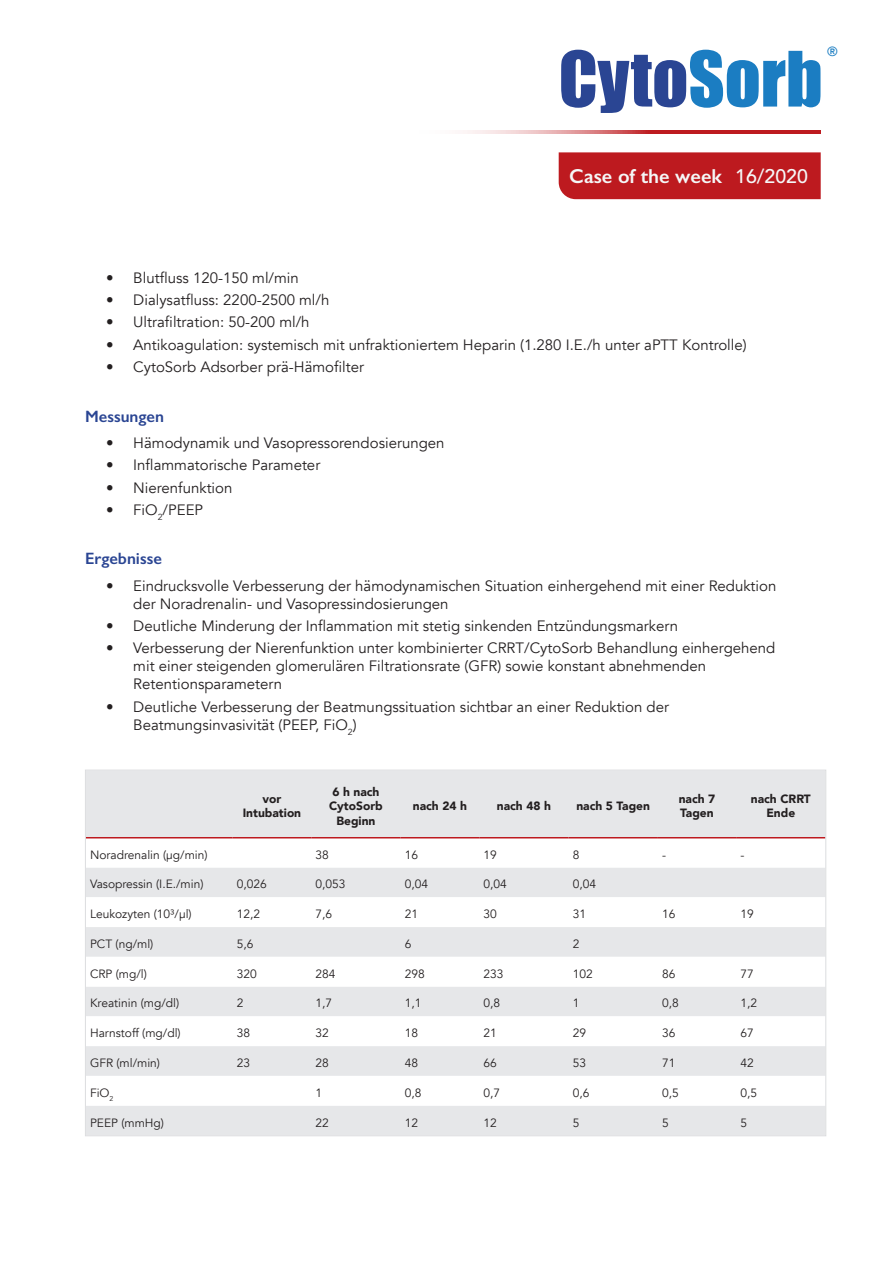
<style>
.page{position:relative;width:893px;height:1263px;background:#fff}
.page>*{position:absolute;margin:0;border:0;box-sizing:border-box;transform-origin:0 0}
.t1{font:70.5px "Impact";color:#2a4593}
.t2{font:600 20.25px "Gill Sans";color:#f5f7f7}
.t3{font:600 16.5px "Gill Sans";color:#2a4593}
.t4{font:15px/18px "Avenir";color:#231f20}
.t5{font:500 13.2px "Avenir";color:#1b7dc2}
.t6{font:12px "Avenir";color:#231f20}
.t7{font:900 12px/14.4px "Avenir";color:#231f20;text-align:center}
.s1{color:#1b7dc2}
.s2{font-family:"Avenir LT Std";font-weight:500;font-size:19.5px}
</style>
<div class="page">
<svg style="left:467px;top:130px;width:354px;height:4px"></svg>
<div style="left:559px;top:152px;width:262px;height:47px;background:#bd1a1f"></div>
<div style="left:87px;top:772px;width:737px;height:362px;background:#e6e7e9"></div>
<svg style="left:87px;top:838px;width:737px;height:268px"></svg>
<hr style="left:86px;top:837px;width:147px;height:1px;background:#bd1a1f">
<hr style="left:233px;top:837px;width:78px;height:1px;background:#bd1a1f">
<hr style="left:311px;top:837px;width:90px;height:1px;background:#bd1a1f">
<hr style="left:401px;top:837px;width:78px;height:1px;background:#bd1a1f">
<hr style="left:479px;top:837px;width:90px;height:1px;background:#bd1a1f">
<hr style="left:569px;top:837px;width:89px;height:1px;background:#bd1a1f">
<hr style="left:658px;top:837px;width:78px;height:1px;background:#bd1a1f">
<hr style="left:736px;top:837px;width:89px;height:1px;background:#bd1a1f">
<h1 class="t1" style="left:559px;top:24px;width:265px">Cyto<span class="s1">Sorb</span></h1>
<p class="t5" style="left:827px;top:40px;width:12px">®</p>
<h2 class="t2" style="left:569px;top:164px;width:240px">Case of the week <span class="s2">16/2020</span></h2>
<p class="t4" style="left:106px;top:269px;width:194px">• Blutfluss 120-150 ml/min</p>
<p class="t4" style="left:106px;top:291px;width:225px">• Dialysatfluss: 2200-2500 ml/h</p>
<p class="t4" style="left:106px;top:313px;width:205px">• Ultrafiltration: 50-200 ml/h</p>
<p class="t4" style="left:106px;top:336px;width:642px">• Antikoagulation: systemisch mit unfraktioniertem Heparin (1.280 I.E./h unter aPTT Kontrolle)</p>
<p class="t4" style="left:106px;top:358px;width:259px">• CytoSorb Adsorber prä-Hämofilter</p>
<p class="t3" style="left:85px;top:406px;width:80px">Messungen</p>
<p class="t4" style="left:106px;top:434px;width:340px">• Hämodynamik und Vasopressorendosierungen</p>
<p class="t4" style="left:106px;top:456px;width:215px">• Inflammatorische Parameter</p>
<p class="t4" style="left:106px;top:479px;width:128px">• Nierenfunktion</p>
<p class="t4" style="left:106px;top:501px;width:98px">• FiO<sub>2</sub>/PEEP</p>
<p class="t3" style="left:85px;top:549px;width:78px">Ergebnisse</p>
<p class="t4" style="left:133px;top:577px;width:645px;text-indent:-27px">• Eindrucksvolle Verbesserung der hämodynamischen Situation einhergehend mit einer Reduktion der Noradrenalin- und Vasopressindosierungen</p>
<p class="t4" style="left:106px;top:617px;width:573px">• Deutliche Minderung der Inflammation mit stetig sinkenden Entzündungsmarkern</p>
<p class="t4" style="left:133px;top:639px;width:644px;text-indent:-27px">• Verbesserung der Nierenfunktion unter kombinierter CRRT/CytoSorb Behandlung einhergehend mit einer steigenden glomerulären Filtrationsrate (GFR) sowie konstant abnehmenden<br>Retentionsparametern</p>
<p class="t4" style="left:133px;top:698px;width:537px;text-indent:-27px">• Deutliche Verbesserung der Beatmungssituation sichtbar an einer Reduktion der<br>Beatmungsinvasivität (PEEP, FiO<sub>2</sub>)</p>
<p class="t7" style="left:243px;top:791px;width:60px">vor<br>Intubation</p>
<p class="t7" style="left:329px;top:784px;width:55px">6 h nach<br>CytoSorb<br>Beginn</p>
<p class="t7" style="left:413px;top:798px;width:56px">nach 24 h</p>
<p class="t7" style="left:497px;top:798px;width:56px">nach 48 h</p>
<p class="t7" style="left:576px;top:798px;width:75px">nach 5 Tagen</p>
<p class="t7" style="left:679px;top:791px;width:38px;text-align:left">nach 7<br>Tagen</p>
<p class="t7" style="left:751px;top:791px;width:61px">nach CRRT<br>Ende</p>
<p class="t6" style="left:90px;top:847px;width:119px">Noradrenalin (µg/min)</p>
<p class="t6" style="left:316px;top:847px;width:15px">38</p>
<p class="t6" style="left:405px;top:847px;width:15px">16</p>
<p class="t6" style="left:484px;top:847px;width:15px">19</p>
<p class="t6" style="left:573px;top:847px;width:8px">8</p>
<p class="t6" style="left:662px;top:847px;width:5px">-</p>
<p class="t6" style="left:740px;top:847px;width:5px">-</p>
<p class="t6" style="left:90px;top:877px;width:115px">Vasopressin (I.E./min)</p>
<p class="t6" style="left:237px;top:877px;width:32px">0,026</p>
<p class="t6" style="left:316px;top:877px;width:32px">0,053</p>
<p class="t6" style="left:405px;top:877px;width:25px">0,04</p>
<p class="t6" style="left:484px;top:877px;width:25px">0,04</p>
<p class="t6" style="left:573px;top:877px;width:25px">0,04</p>
<p class="t6" style="left:90px;top:907px;width:103px">Leukozyten (10³/µl)</p>
<p class="t6" style="left:237px;top:907px;width:25px">12,2</p>
<p class="t6" style="left:316px;top:907px;width:18px">7,6</p>
<p class="t6" style="left:405px;top:907px;width:15px">21</p>
<p class="t6" style="left:483px;top:907px;width:15px">30</p>
<p class="t6" style="left:573px;top:907px;width:15px">31</p>
<p class="t6" style="left:662px;top:907px;width:15px">16</p>
<p class="t6" style="left:740px;top:907px;width:15px">19</p>
<p class="t6" style="left:90px;top:937px;width:65px">PCT (ng/ml)</p>
<p class="t6" style="left:237px;top:937px;width:18px">5,6</p>
<p class="t6" style="left:405px;top:937px;width:8px">6</p>
<p class="t6" style="left:573px;top:937px;width:8px">2</p>
<p class="t6" style="left:90px;top:966px;width:58px">CRP (mg/l)</p>
<p class="t6" style="left:237px;top:966px;width:22px">320</p>
<p class="t6" style="left:316px;top:966px;width:22px">284</p>
<p class="t6" style="left:405px;top:966px;width:22px">298</p>
<p class="t6" style="left:483px;top:966px;width:22px">233</p>
<p class="t6" style="left:573px;top:966px;width:22px">102</p>
<p class="t6" style="left:662px;top:966px;width:15px">86</p>
<p class="t6" style="left:740px;top:966px;width:15px">77</p>
<p class="t6" style="left:90px;top:996px;width:91px">Kreatinin (mg/dl)</p>
<p class="t6" style="left:237px;top:996px;width:8px">2</p>
<p class="t6" style="left:316px;top:996px;width:18px">1,7</p>
<p class="t6" style="left:405px;top:996px;width:18px">1,1</p>
<p class="t6" style="left:483px;top:996px;width:18px">0,8</p>
<p class="t6" style="left:573px;top:996px;width:8px">1</p>
<p class="t6" style="left:662px;top:996px;width:18px">0,8</p>
<p class="t6" style="left:740px;top:996px;width:18px">1,2</p>
<p class="t6" style="left:90px;top:1026px;width:92px">Harnstoff (mg/dl)</p>
<p class="t6" style="left:237px;top:1026px;width:15px">38</p>
<p class="t6" style="left:316px;top:1026px;width:15px">32</p>
<p class="t6" style="left:405px;top:1026px;width:15px">18</p>
<p class="t6" style="left:483px;top:1026px;width:15px">21</p>
<p class="t6" style="left:573px;top:1026px;width:15px">29</p>
<p class="t6" style="left:662px;top:1026px;width:15px">36</p>
<p class="t6" style="left:740px;top:1026px;width:15px">67</p>
<p class="t6" style="left:90px;top:1056px;width:72px">GFR (ml/min)</p>
<p class="t6" style="left:237px;top:1056px;width:15px">23</p>
<p class="t6" style="left:316px;top:1056px;width:15px">28</p>
<p class="t6" style="left:405px;top:1056px;width:15px">48</p>
<p class="t6" style="left:483px;top:1056px;width:15px">66</p>
<p class="t6" style="left:573px;top:1056px;width:15px">53</p>
<p class="t6" style="left:662px;top:1056px;width:15px">71</p>
<p class="t6" style="left:740px;top:1056px;width:15px">42</p>
<p class="t6" style="left:90px;top:1085px;width:25px">FiO<sub>2</sub></p>
<p class="t6" style="left:316px;top:1085px;width:8px">1</p>
<p class="t6" style="left:405px;top:1085px;width:18px">0,8</p>
<p class="t6" style="left:484px;top:1085px;width:18px">0,7</p>
<p class="t6" style="left:573px;top:1085px;width:18px">0,6</p>
<p class="t6" style="left:662px;top:1085px;width:18px">0,5</p>
<p class="t6" style="left:740px;top:1085px;width:18px">0,5</p>
<p class="t6" style="left:90px;top:1115px;width:76px">PEEP (mmHg)</p>
<p class="t6" style="left:316px;top:1115px;width:15px">22</p>
<p class="t6" style="left:405px;top:1115px;width:15px">12</p>
<p class="t6" style="left:484px;top:1115px;width:15px">12</p>
<p class="t6" style="left:573px;top:1115px;width:8px">5</p>
<p class="t6" style="left:662px;top:1115px;width:8px">5</p>
<p class="t6" style="left:740px;top:1115px;width:8px">5</p>
</div>
